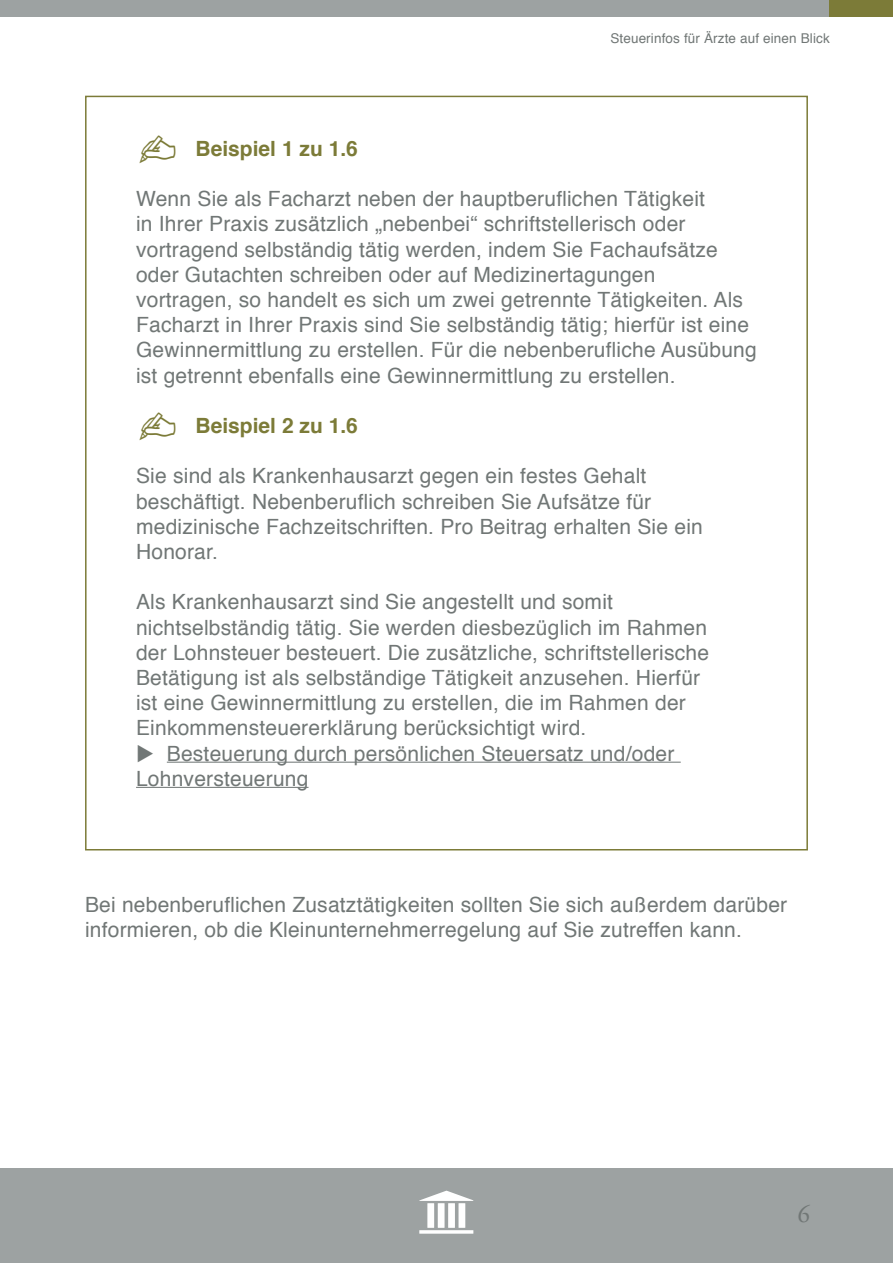
<style>
.page{position:relative;width:893px;height:1263px;background:#fff}
.page>*{position:absolute;margin:0;border:0;box-sizing:border-box;transform-origin:0 0}
.t1{font:27px "Adobe Garamond Regular SC";color:#717776}
.p14Beispiel{font:21px/25.2px "Helvetica";letter-spacing:.01em;color:#717776}
.P14{font:21px/25.2px "Helvetica";letter-spacing:.01em;color:#717776}
.p14Beispiel-2{font:700 21px "Helvetica";color:#7c7b38}
.t2{font:13.5px "Helvetica";letter-spacing:.01em;color:#717776}
</style>
<div class="page">
<div style="left:0;top:0;width:830px;height:17px;background:#9da2a2"></div>
<div style="left:829px;top:0;width:64px;height:17px;background:#7c7b38"></div>
<div style="left:0;top:1168px;width:893px;height:95px;background:#9da2a2"></div>
<svg style="left:419px;top:1191px;width:55px;height:10px"></svg>
<div style="left:427px;top:1203px;width:7px;height:25px;background:#fff"></div>
<div style="left:438px;top:1203px;width:7px;height:25px;background:#fff"></div>
<div style="left:448px;top:1203px;width:7px;height:25px;background:#fff"></div>
<div style="left:458px;top:1203px;width:7px;height:25px;background:#fff"></div>
<svg style="left:419px;top:1230px;width:54px;height:4px"></svg>
<hr style="left:167px;top:762px;width:514px;height:1px;background:#717776">
<hr style="left:136px;top:787px;width:173px;height:1px;background:#717776">
<p class="t2" style="left:610px;top:27px;width:221px">Steuerinfos für Ärzte auf einen Blick</p>
<p class="p14Beispiel-2" style="left:136px;top:131px;width:223px">✍ Beispiel 1 zu 1.6</p>
<p class="p14Beispiel" style="left:136px;top:187px;width:622px">Wenn Sie als Facharzt neben der hauptberuflichen Tätigkeit<br>in Ihrer Praxis zusätzlich „nebenbei“ schriftstellerisch oder vortragend selbständig tätig werden, indem Sie Fachaufsätze oder Gutachten schreiben oder auf Medizinertagungen vortragen, so handelt es sich um zwei getrennte Tätigkeiten. Als Facharzt in Ihrer Praxis sind Sie selbständig tätig; hierfür ist eine Gewinnermittlung zu erstellen. Für die nebenberufliche Ausübung ist getrennt ebenfalls eine Gewinnermittlung zu erstellen.</p>
<p class="p14Beispiel-2" style="left:136px;top:409px;width:223px">✍ Beispiel 2 zu 1.6</p>
<p class="p14Beispiel" style="left:136px;top:464px;width:568px">Sie sind als Krankenhausarzt gegen ein festes Gehalt beschäftigt. Nebenberuflich schreiben Sie Aufsätze für medizinische Fachzeitschriften. Pro Beitrag erhalten Sie ein Honorar.</p>
<p class="p14Beispiel" style="left:136px;top:590px;width:575px">Als Krankenhausarzt sind Sie angestellt und somit nichtselbständig tätig. Sie werden diesbezüglich im Rahmen der Lohnsteuer besteuert. Die zusätzliche, schriftstellerische Betätigung ist als selbständige Tätigkeit anzusehen. Hierfür ist eine Gewinnermittlung zu erstellen, die im Rahmen der Einkommensteuererklärung berücksichtigt wird.</p>
<p class="p14Beispiel" style="left:136px;top:741px;width:540px">◆ Besteuerung durch persönlichen Steuersatz und/oder<br>Lohnversteuerung</p>
<p class="P14" style="left:85px;top:892px;width:704px">Bei nebenberuflichen Zusatztätigkeiten sollten Sie sich außerdem darüber informieren, ob die Kleinunternehmerregelung auf Sie zutreffen kann.</p>
<p class="t1" style="left:797px;top:1199px;width:15px">6</p>
</div>
